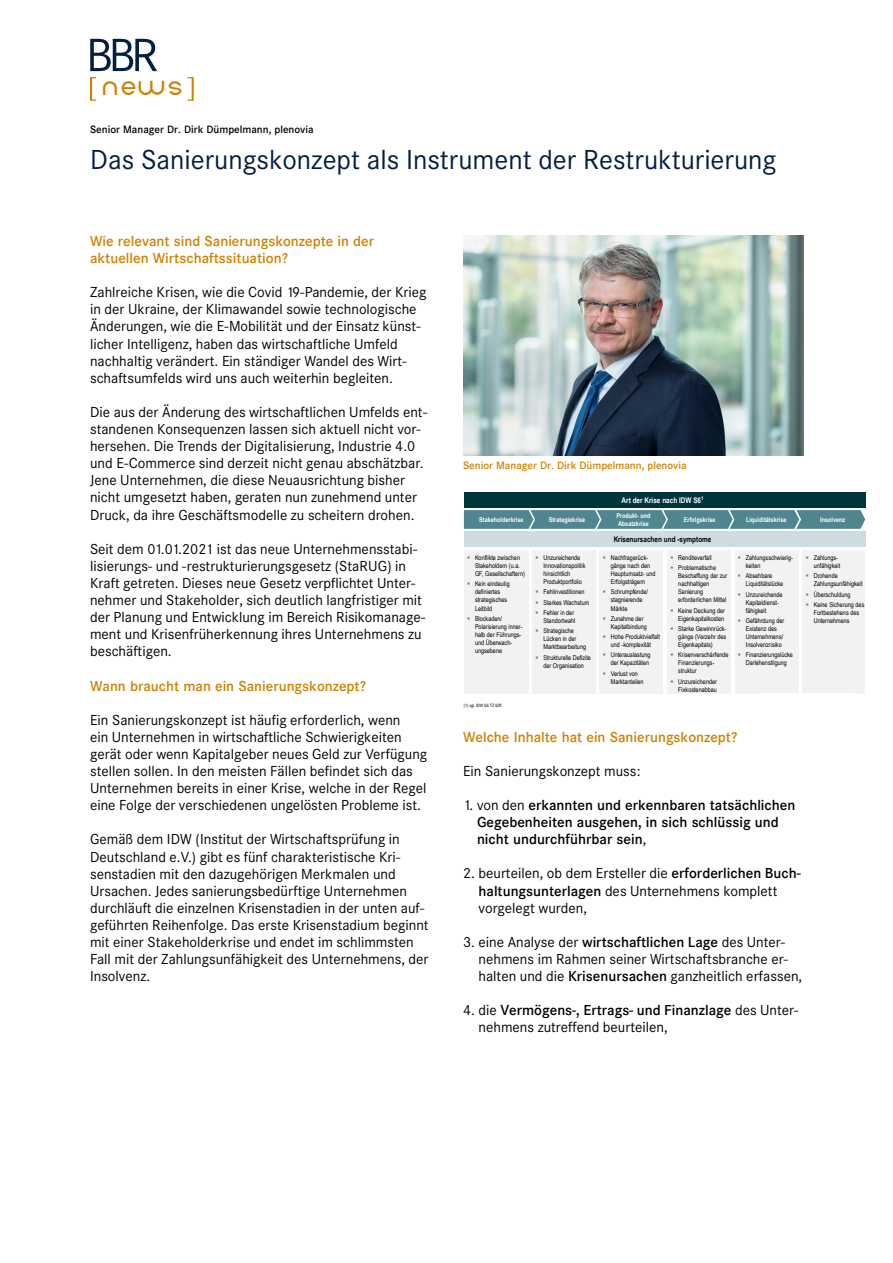
<style>
.page{position:relative;width:893px;height:1263px;background:#fff}
.page>*{position:absolute;margin:0;border:0;box-sizing:border-box;transform-origin:0 0}
.t1{font:27px "Corporate SBQ";color:#041e42}
.t2{font:19.95px "Edition";color:#ce8100}
.t3{font:14.25px/17.1px "Corporate SBQ";color:#000}
.t4{font:500 14.25px/17.1px "Corporate SBQ";color:#ce8100}
.t5{font:500 14.25px/17.1px "Corporate SBQ";color:#000}
.t6{font:500 10.5px "Corporate SBQ";color:#000}
.t7{font:500 10.5px "Corporate SBQ";color:#ce8100}
.t8{font:700 7.8px "Arial Narrow";color:#000}
.t9{font:700 7.8px "Arial Narrow";color:#fff}
.t10{font:6.75px/8.1px "Arial Narrow";color:#000}
.t11{font:700 6.75px/8.1px "Arial Narrow";color:#fff}
.t12{font:4.5px "Arial Narrow";color:#000}
.s1{color:#4f8690}
.s2{font-weight:400}
.s3{font-weight:500}
</style>
<div class="page">
<svg style="left:90px;top:39px;width:67px;height:32px"></svg>
<svg style="left:90px;top:77px;width:6px;height:24px"></svg>
<svg style="left:188px;top:77px;width:6px;height:24px"></svg>
<img style="left:463px;top:236px;width:340px;height:219px">
<div style="left:464px;top:492px;width:401px;height:16px;background:#00353e"></div>
<svg style="left:464px;top:510px;width:401px;height:19px;background:#568a94"></svg>
<div style="left:464px;top:550px;width:64px;height:144px;background:#f2f2f2"></div>
<div style="left:532px;top:550px;width:64px;height:144px;background:#f2f2f2"></div>
<div style="left:600px;top:550px;width:63px;height:144px;background:#f2f2f2"></div>
<div style="left:667px;top:550px;width:64px;height:144px;background:#f2f2f2"></div>
<div style="left:735px;top:550px;width:64px;height:144px;background:#f2f2f2"></div>
<div style="left:803px;top:550px;width:62px;height:144px;background:#f2f2f2"></div>
<div style="left:464px;top:531px;width:401px;height:16px;background:#cddce1"></div>
<div style="left:758px;top:693px;width:96px;height:25px;background:#fff"></div>
<h2 class="t2" style="left:103px;top:78px;width:82px">NEWS</h2>
<p class="t6" style="left:90px;top:123px;width:225px">Senior Manager Dr. Dirk Dümpelmann, plenovia</p>
<h1 class="t1" style="left:90px;top:143px;width:688px">Das Sanierungskonzept als Instrument der Restrukturierung</h1>
<p class="t4" style="left:90px;top:233px;width:286px">Wie relevant sind Sanierungskonzepte in der aktuellen Wirtschaftssituation?</p>
<p class="t3" style="left:90px;top:284px;width:338px">Zahlreiche Krisen, wie die Covid 19-Pandemie, der Krieg in der Ukraine, der Klimawandel sowie technologische Änderungen, wie die E-Mobilität und der Einsatz künst&shy;licher Intelligenz, haben das wirtschaftliche Umfeld nachhaltig verändert. Ein ständiger Wandel des Wirt&shy;schaftsumfelds wird uns auch weiterhin begleiten.</p>
<p class="t3" style="left:90px;top:404px;width:339px">Die aus der Änderung des wirtschaftlichen Umfelds ent&shy;standenen Konsequenzen lassen sich aktuell nicht vor&shy;hersehen. Die Trends der Digitalisierung, Industrie 4.0 und E-Commerce sind derzeit nicht genau abschätzbar.<br>Jene Unternehmen, die diese Neuausrichtung bisher nicht umgesetzt haben, geraten nun zunehmend unter Druck, da ihre Geschäftsmodelle zu scheitern drohen.</p>
<p class="t3" style="left:90px;top:540px;width:337px">Seit dem 01.01.2021 ist das neue Unternehmensstabi&shy;lisierungs- und -restrukturierungsgesetz (StaRUG) in Kraft getreten. Dieses neue Gesetz verpflichtet Unter&shy;nehmer und Stakeholder, sich deutlich langfristiger mit der Planung und Entwicklung im Bereich Risikomanage&shy;ment und Krisenfrüherkennung ihres Unternehmens zu beschäftigen.</p>
<p class="t4" style="left:90px;top:677px;width:277px">Wann braucht man ein Sanierungskonzept?</p>
<p class="t3" style="left:90px;top:711px;width:339px">Ein Sanierungskonzept ist häufig erforderlich, wenn<br>ein Unternehmen in wirtschaftliche Schwierigkeiten gerät oder wenn Kapitalgeber neues Geld zur Verfügung stellen sollen. In den meisten Fällen befindet sich das Unternehmen bereits in einer Krise, welche in der Regel eine Folge der verschiedenen ungelösten Probleme ist.</p>
<p class="t3" style="left:90px;top:831px;width:340px">Gemäß dem IDW (Institut der Wirtschaftsprüfung in Deutschland e.V.) gibt es fünf charakteristische Kri&shy;senstadien mit den dazugehörigen Merkmalen und Ursachen. Jedes sanierungsbedürftige Unternehmen durchläuft die einzelnen Krisenstadien in der unten auf&shy;geführten Reihenfolge. Das erste Krisenstadium beginnt mit einer Stakeholderkrise und endet im schlimmsten Fall mit der Zahlungsunfähigkeit des Unternehmens, der Insolvenz.</p>
<p class="t7" style="left:463px;top:459px;width:225px">Senior Manager Dr. Dirk Dümpelmann, plenovia</p>
<p class="t9" style="left:622px;top:494px;width:83px">Art der Krise nach IDW S6<sup>1</sup></p>
<p class="t11" style="left:616px;top:511px;width:36px">Produkt- und<br>Absatzkrise</p>
<p class="t11" style="left:479px;top:515px;width:46px">Stakeholderkrise</p>
<p class="t11" style="left:549px;top:515px;width:38px">Strategiekrise</p>
<p class="t11" style="left:684px;top:515px;width:33px">Erfolgskrise</p>
<p class="t11" style="left:746px;top:515px;width:42px">Liquiditätskrise</p>
<p class="t11" style="left:820px;top:515px;width:26px">Insolvenz</p>
<p class="t10" style="left:475px;top:553px;width:51px;text-indent:-8px"><span class="s1">▪</span> Konflikte zwischen<br>Stakeholdern (u.a.<br>GF, Gesellschaftern)</p>
<p class="t10" style="left:475px;top:580px;width:36px;text-indent:-8px"><span class="s1">▪</span> Kein eindeutig definiertes strategisches<br>Leitbild</p>
<p class="t10" style="left:475px;top:614px;width:49px;text-indent:-8px"><span class="s1">▪</span> Blockaden/<br>Polarisierung inner&shy;halb der Führungs&shy;und Überwach&shy;ungsebene</p>
<p class="t8" style="left:614px;top:533px;width:99px">Krisenursachen und -symptome</p>
<p class="t10" style="left:611px;top:553px;width:46px;text-indent:-8px"><span class="s1">▪</span> Nachfragerück&shy;gänge nach den<br>Hauptumsatz- und<br>Erfolgsträgern</p>
<p class="t10" style="left:611px;top:588px;width:39px;text-indent:-8px"><span class="s1">▪</span> Schrumpfende/ stagnierende<br>Märkte</p>
<p class="t10" style="left:611px;top:614px;width:38px;text-indent:-8px"><span class="s1">▪</span> Zunahme der<br>Kapitalbindung</p>
<p class="t10" style="left:603px;top:632px;width:58px;text-align:center"><span class="s1">▪</span> Hohe Produktvielfalt und -komplexität</p>
<p class="t10" style="left:603px;top:651px;width:49px;text-align:right"><span class="s1">▪</span> Unterauslastung der Kapazitäten</p>
<p class="t10" style="left:611px;top:669px;width:34px;text-indent:-8px"><span class="s1">▪</span> Verlust von<br>Marktanteilen</p>
<p class="t10" style="left:670px;top:553px;width:43px"><span class="s1">▪</span> Renditeverfall</p>
<p class="t10" style="left:678px;top:564px;width:51px;text-indent:-8px"><span class="s1">▪</span> Problematische<br>Beschaffung der zur nachhaltigen<br>Sanierung erforderlichen Mittel</p>
<p class="t10" style="left:670px;top:606px;width:56px;text-align:right"><span class="s1">▪</span> Keine Deckung der<br>Eigenkapitalkosten</p>
<p class="t10" style="left:678px;top:624px;width:50px;text-align:justify;text-indent:-8px"><span class="s1">▪</span> Starke Gewinnrück&shy;gänge (Verzehr des Eigenkapitals)</p>
<p class="t10" style="left:678px;top:651px;width:52px;text-indent:-8px"><span class="s1">▪</span> Krisenverschärfende<br>Finanzierungs&shy;struktur</p>
<p class="t10" style="left:670px;top:677px;width:48px;text-align:right"><span class="s1">▪</span> Unzureichender<br>Fixkostenabbau</p>
<p class="t10" style="left:543px;top:553px;width:44px;text-indent:-8px"><span class="s1">▪</span> Unzureichende<br>Innovationspolitik hinsichtlich<br>Produktportfolio</p>
<p class="t10" style="left:536px;top:588px;width:50px"><span class="s1">▪</span> Fehlinvestitionen</p>
<p class="t10" style="left:536px;top:598px;width:55px"><span class="s1">▪</span> Starkes Wachstum</p>
<p class="t10" style="left:536px;top:608px;width:41px;text-align:right"><span class="s1">▪</span> Fehler in der<br>Standortwahl</p>
<p class="t10" style="left:543px;top:626px;width:44px;text-indent:-8px"><span class="s1">▪</span> Strategische<br>Lücken in der<br>Marktbearbeitung</p>
<p class="t10" style="left:536px;top:653px;width:57px;text-align:center"><span class="s1">▪</span> Strukturelle Defizite der Organisation</p>
<p class="t10" style="left:746px;top:553px;width:49px;text-indent:-8px"><span class="s1">▪</span> Zahlungsschwierig&shy;keiten</p>
<p class="t10" style="left:746px;top:572px;width:39px;text-indent:-8px"><span class="s1">▪</span> Absehbare<br>Liquiditätslücke</p>
<p class="t10" style="left:746px;top:590px;width:38px;text-indent:-8px"><span class="s1">▪</span> Unzureichende<br>Kapitaldienst&shy;fähigkeit</p>
<p class="t10" style="left:746px;top:616px;width:40px;text-indent:-8px"><span class="s1">▪</span> Gefährdung der<br>Existenz des<br>Unternehmens/<br>Insolvenzrisiko</p>
<p class="t10" style="left:738px;top:651px;width:57px;text-align:center"><span class="s1">▪</span> Finanzierungslücke<br>Darlehenstilgung</p>
<p class="t10" style="left:814px;top:553px;width:28px;text-indent:-8px"><span class="s1">▪</span> Zahlungs&shy;unfähigkeit</p>
<p class="t10" style="left:814px;top:572px;width:50px;text-indent:-8px"><span class="s1">▪</span> Drohende<br>Zahlungsunfähigkeit</p>
<p class="t10" style="left:806px;top:590px;width:46px"><span class="s1">▪</span> Überschuldung</p>
<p class="t10" style="left:814px;top:600px;width:52px;text-indent:-8px"><span class="s1">▪</span> Keine Sicherung des<br>Fortbestehens des<br>Unternehmens</p>
<p class="t12" style="left:464px;top:702px;width:40px">(1) vgl. IDW S6 TZ 62ff.</p>
<p class="t4" style="left:463px;top:728px;width:276px">Welche Inhalte hat ein Sanierungskonzept?</p>
<p class="t3" style="left:463px;top:762px;width:179px">Ein Sanierungskonzept muss:</p>
<p class="t5" style="left:477px;top:797px;width:320px;text-indent:-14px"><span class="s2">1. von den</span> erkannten und erkennbaren tatsächlichen<br>Gegebenheiten ausgehen, in sich schlüssig und nicht undurchführbar sein<span class="s2">,</span></p>
<p class="t3" style="left:478px;top:865px;width:324px;text-indent:-16px">2. beurteilen, ob dem Ersteller die <span class="s3">erforderlichen Buch&shy;haltungsunterlagen</span> des Unternehmens komplett vorgelegt wurden,</p>
<p class="t3" style="left:478px;top:933px;width:325px;text-indent:-16px">3. eine Analyse der <span class="s3">wirtschaftlichen Lage</span> des Unter&shy;nehmens im Rahmen seiner Wirtschaftsbranche er&shy;halten und die <span class="s3">Krisenursachen</span> ganzheitlich erfassen,</p>
<p class="t3" style="left:478px;top:1002px;width:321px;text-indent:-16px">4. die <span class="s3">Vermögens-, Ertrags- und Finanzlage</span> des Unter&shy;nehmens zutreffend beurteilen,</p>
</div>
